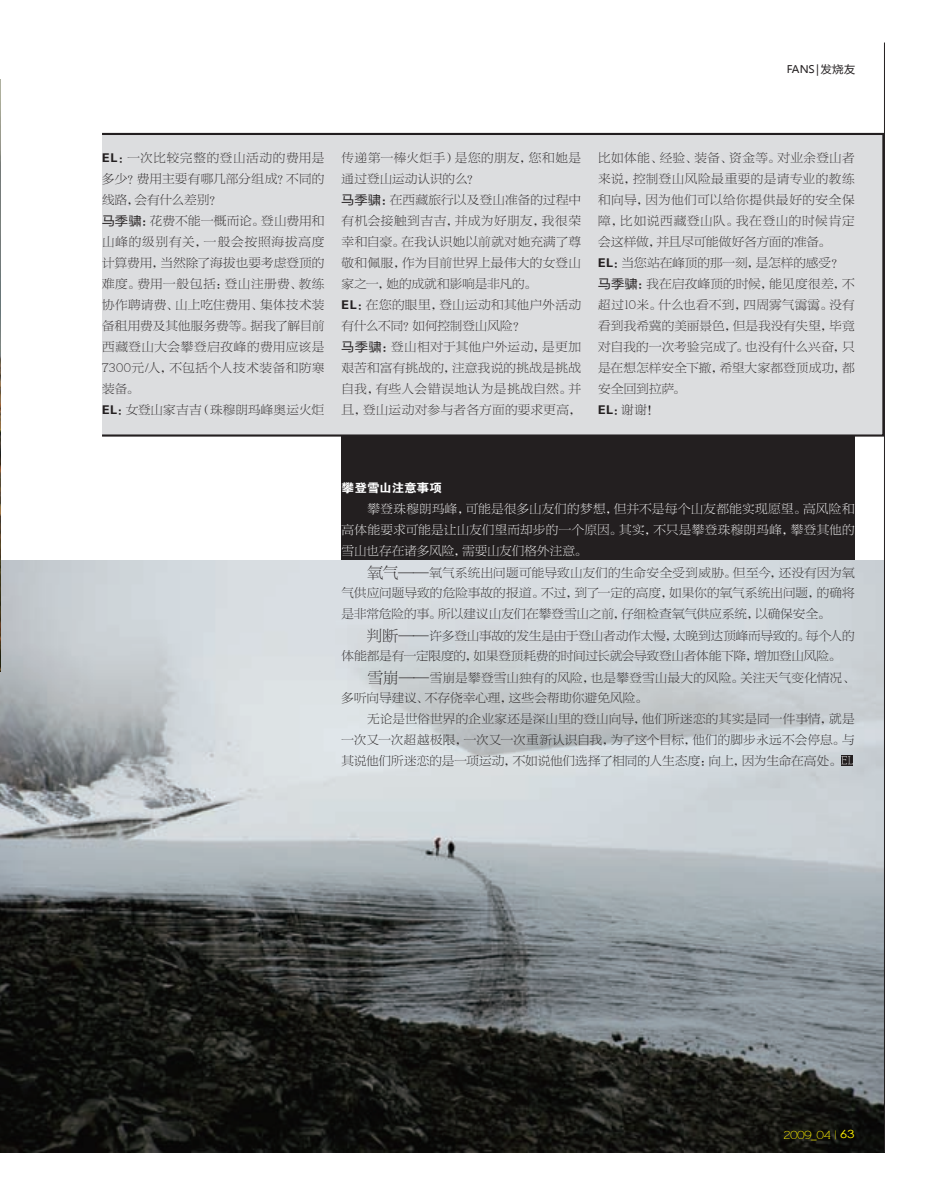
<style>
.page{position:relative;width:927px;height:1195px;background:#fff}
.page>*{position:absolute;margin:0;border:0;box-sizing:border-box;transform-origin:0 0}
.t1{font:12px/21px "FZNBSJW GB1 0";letter-spacing:.015em;color:#231f20;scale:1.05 1}
.t2{font:12px/21px "FZNBSJW GB1 0";letter-spacing:.01em;color:#fff;text-align:justify;scale:1.05 1}
.t3{font:12px/22.5px "FZNBSJW GB1 0";letter-spacing:-.01em;color:#231f20;scale:1.05 1}
.t4{font:12px/22.5px "FZNBSJW GB1 0";letter-spacing:-.005em;color:#231f20;scale:1.05 1}
.t5{font:12px "FZDHTJW GB1 0";color:#fff;scale:1.05 1}
.t6{font:12px "FZDHTJW GB1 0";color:#231f20;scale:1.05 1}
.t7{font:11.25px "FZNBSJW GB1 0";color:#fff101;scale:1.2 1}
.t8{font:10.5px "Microsoft Ya Hei";letter-spacing:-.01em;color:#231f20;scale:1.05 1}
.s1{font-family:"FZDHTJW GB1 0"}
.s2{font-family:"Microsoft Ya Hei"}
.s3{font-family:"FZNBSJW GB1 0"}
.s4{font-size:15px}
.s5{font-family:"ST Xihei"}
</style>
<div class="page">
<div style="left:342px;top:436px;width:513px;height:131px;background:#231f20"></div>
<img style="left:0;top:560px;width:884px;height:592px">
<img style="left:0;top:80px;width:1px;height:592px">
<hr style="left:884px;top:43px;width:1px;height:1109px;background:#231f20">
<div style="left:102px;top:134px;width:781px;height:301px;background:#dcdddf"></div>
<div style="left:101px;top:133px;width:783px;height:304px;border:2px solid #231f20"></div>
<svg style="left:841px;top:755px;width:12px;height:10px"></svg>
<svg style="left:841px;top:756px;width:12px;height:8px"></svg>
<p class="t8" style="left:787px;top:62px;width:67px">FANS|发烧友</p>
<p class="t1" style="left:102px;top:148px;width:213px"><span class="s1">EL：</span>一次比较完整的登山活动的费用是多少？费用主要有哪几部分组成？不同的线路，会有什么差别？<br><span class="s2">马季骕</span><span class="s1">：</span>花费不能一概而论。登山费用和山峰的级别有关，一般会按照海拔高度计算费用，当然除了海拔也要考虑登顶的难度。费用一般包括：登山注册费、教练协作聘请费、山上吃住费用、集体技术装备租用费及其他服务费等。据我了解目前西藏登山大会攀登启孜峰的费用应该是<br>7300元/人，不包括个人技术装备和防寒装备。<br><span class="s1">EL：</span>女登山家吉吉（珠穆朗玛峰奥运火炬</p>
<p class="t1" style="left:342px;top:148px;width:230px">传递第一棒火炬手）是您的朋友，您和她是通过登山运动认识的么？<br><span class="s2">马季骕</span><span class="s1">：</span>在西藏旅行以及登山准备的过程中有机会接触到吉吉，并成为好朋友，我很荣幸和自豪。在我认识她以前就对她充满了尊敬和佩服，作为目前世界上最伟大的女登山家之一，她的成就和影响是非凡的。<br><span class="s1">EL：</span>在您的眼里，登山运动和其他户外活动有什么不同？如何控制登山风险？<br><span class="s2">马季骕</span><span class="s1">：</span>登山相对于其他户外运动，是更加艰苦和富有挑战的，注意我说的挑战是挑战自我，有些人会错误地认为是挑战自然。并且，登山运动对参与者各方面的要求更高，</p>
<p class="t1" style="left:598px;top:148px;width:246px">比如体能、经验、装备、资金等。对业余登山者来说，控制登山风险最重要的是请专业的教练和向导，因为他们可以给你提供最好的安全保障，比如说西藏登山队。我在登山的时候肯定会这样做，并且尽可能做好各方面的准备。<br><span class="s1">EL：</span>当您站在峰顶的那一刻，是怎样的感受？<span class="s2">马季骕</span><span class="s1">：</span>我在启孜峰顶的时候，能见度很差，不超过10米。什么也看不到，四周雾气霭霭。没有看到我希冀的美丽景色，但是我没有失望，毕竟对自我的一次考验完成了。也没有什么兴奋，只是在想怎样安全下撤，希望大家都登顶成功，都安全回到拉萨。</p>
<p class="t6" style="left:598px;top:404px;width:59px">EL：<span class="s3">谢谢！</span></p>
<p class="t5" style="left:342px;top:481px;width:97px">攀登雪山注意事项</p>
<p class="t2" style="left:342px;top:498px;width:490px">　　攀登珠穆朗玛峰，可能是很多山友们的梦想，但并不是每个山友都能实现愿望。高风险和高体能要求可能是让山友们望而却步的一个原因。其实，不只是攀登珠穆朗玛峰，攀登其他的雪山也存在诸多风险，需要山友们格外注意。</p>
<p class="t1" style="left:342px;top:564px;width:490px;line-height:19.5px">　　<span class="s4">氧气——</span>氧气系统出问题可能导致山友们的生命安全受到威胁。但至今，还没有因为氧气供应问题导致的危险事故的报道。不过，到了一定的高度，如果你的氧气系统出问题，的确将</p>
<p class="t3" style="left:342px;top:603px;width:490px">是非常危险的事。所以建议山友们在攀登雪山之前，仔细检查氧气供应系统，以确保安全。<br>　　<span class="s4">判断——</span>许多登山事故的发生是由于登山者动作太慢，太晚到达顶峰而导致的。每个人的</p>
<p class="t4" style="left:342px;top:645px;width:490px">体能都是有一定限度的，如果登顶耗费的时间过长就会导致登山者体能下降，增加登山风险。　　<span class="s4">雪崩——</span>雪崩是攀登雪山独有的风险，也是攀登雪山最大的风险。关注天气变化情况、</p>
<p class="t1" style="left:342px;top:687px;width:490px">多听向导建议、不存侥幸心理，这些会帮助你避免风险。<br>　　无论是世俗世界的企业家还是深山里的登山向导，他们所迷恋的其实是同一件事情，就是一次又一次超越极限，一次又一次重新认识自我，为了这个目标，他们的脚步永远不会停息。与其说他们所迷恋的是一项运动，不如说他们选择了相同的人生态度：向上，因为生命在高处。</p>
<p class="t7" style="left:783px;top:1129px;width:61px">2009_04 | <span class="s5">63</span></p>
</div>
